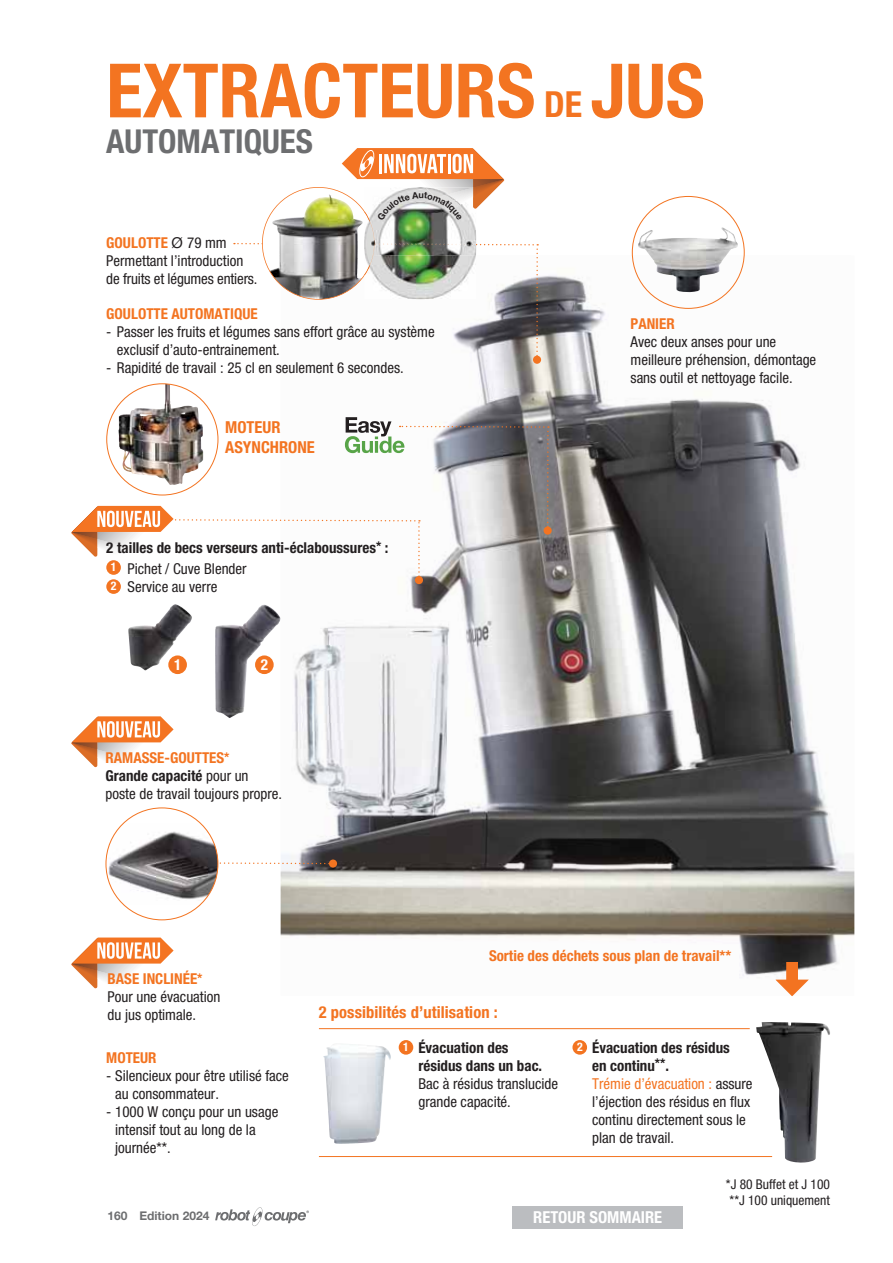
<style>
.page{position:relative;width:893px;height:1263px;background:#fff}
.page>*{position:absolute;margin:0;border:0;box-sizing:border-box;transform-origin:0 0}
.t1{font:700 condensed 75px "Helvetica Neue LT Com";color:#f37421}
.t2{font:700 condensed 33px "Helvetica Neue LT Com";color:#6d6e70}
.t3{font:700 condensed 16.5px/19.5px "Helvetica Neue LT Com";letter-spacing:.005em;color:#f37421}
.t4{font:700 condensed 16.5px "Helvetica Neue LT Com";color:#fff}
.t5{font:700 condensed 15.15px "Helvetica Neue LT Com";color:#fff}
.t6{font:condensed 15px/18px "Helvetica Neue LT Com";color:#231f20}
.t7{font:700 condensed 15px/18px "Helvetica Neue LT Com";color:#231f20}
.t8{font:700 condensed 15px "Helvetica Neue LT Com";color:#f37421}
.t9{font:condensed 13.5px/16.2px "Helvetica Neue LT Com";color:#231f20}
.t10{font:700 12px "Helvetica Neue LT Std";color:#6d6e70}
.t11{font:700 condensed 11.85px "Helvetica Neue LT Com";color:#fff}
.s1{font-size:36px}
.s2{font-weight:700;color:#f37421}
.s3{font-family:"Helvetica Neue LT Std";font-stretch:normal}
.s4{font-size:13.5px}
.s5{font-weight:400}
.s6{font-weight:700;font-size:13.5px;color:#f37421}
.s7{font-weight:700}
.s8{color:#f37421}
</style>
<div class="page">
<svg style="left:71px;top:716px;width:103px;height:52px"></svg>
<svg style="left:71px;top:937px;width:103px;height:52px"></svg>
<img style="left:281px;top:255px;width:573px;height:721px">
<img style="left:248px;top:605px;width:16px;height:16px">
<img style="left:162px;top:604px;width:13px;height:15px">
<div style="left:544px;top:526px;width:8px;height:9px;background:#f37421;border-radius:50%"></div>
<div style="left:533px;top:356px;width:8px;height:8px;background:#f37421;border-radius:50%"></div>
<div style="left:415px;top:576px;width:8px;height:8px;background:#f37421;border-radius:50%"></div>
<svg style="left:218px;top:861px;width:111px;height:4px"></svg>
<div style="left:329px;top:859px;width:8px;height:9px;background:#f37421;border-radius:50%"></div>
<div style="left:106px;top:579px;width:15px;height:15px;background:#f37421;border-radius:50%"></div>
<div style="left:255px;top:655px;width:19px;height:19px;background:#f37421;border-radius:50%"></div>
<div style="left:168px;top:655px;width:19px;height:19px;background:#f37421;border-radius:50%"></div>
<img style="left:638px;top:227px;width:100px;height:65px">
<img style="left:323px;top:1044px;width:13px;height:99px">
<img style="left:756px;top:1022px;width:74px;height:141px">
<div style="left:399px;top:1040px;width:14px;height:15px;background:#f37421;border-radius:50%"></div>
<hr style="left:319px;top:1028px;width:431px;height:1px;background:#f37421">
<hr style="left:319px;top:1156px;width:453px;height:1px;background:#f37421">
<div style="left:572px;top:1040px;width:15px;height:15px;background:#f37421;border-radius:50%"></div>
<svg style="left:775px;top:962px;width:34px;height:34px"></svg>
<img style="left:106px;top:823px;width:112px;height:82px">
<svg style="left:71px;top:417px;width:478px;height:164px"></svg>
<img style="left:118px;top:384px;width:85px;height:101px">
<svg style="left:215px;top:1207px;width:94px;height:19px"></svg>
<div style="left:513px;top:1206px;width:170px;height:22px;background:#bbbdc0"></div>
<svg style="left:234px;top:148px;width:304px;height:212px"></svg>
<h1 class="t1" style="left:106px;top:46px;width:600px">EXTRACTEURS <span class="s1">DE</span> JUS</h1>
<h2 class="t2" style="left:106px;top:122px;width:208px">AUTOMATIQUES</h2>
<p class="t6" style="left:106px;top:233px;width:153px"><span class="s2">GOULOTTE</span> <span class="s3">Ø</span> 79 mm<br>Permettant l’introduction de fruits et légumes entiers.</p>
<p class="t8" style="left:106px;top:304px;width:153px">GOULOTTE AUTOMATIQUE</p>
<p class="t6" style="left:117px;top:322px;width:319px;text-indent:-11px">- Passer les fruits et légumes sans effort grâce au système exclusif d’auto-entrainement.</p>
<p class="t6" style="left:106px;top:358px;width:299px">- Rapidité de travail : 25 cl en seulement 6 secondes.</p>
<p class="t3" style="left:225px;top:418px;width:91px">MOTEUR<br>ASYNCHRONE</p>
<p class="t7" style="left:128px;top:537px;width:262px;line-height:21px;text-indent:-21px">2 tailles de becs verseurs anti-éclaboussures<span class="s4">*</span> :<br><span class="s5">Pichet / Cuve Blender</span></p>
<p class="t6" style="left:128px;top:577px;width:91px">Service au verre</p>
<p class="t11" style="left:111px;top:560px;width:7px">1</p>
<p class="t11" style="left:111px;top:579px;width:7px">2</p>
<p class="t5" style="left:174px;top:655px;width:9px">1</p>
<p class="t5" style="left:261px;top:655px;width:9px">2</p>
<p class="t6" style="left:106px;top:749px;width:178px"><span class="s2">RAMASSE-GOUTTES</span><span class="s6">*<br></span><span class="s7">Grande capacité</span> pour un poste de travail toujours propre.</p>
<p class="t8" style="left:631px;top:314px;width:46px">PANIER</p>
<p class="t6" style="left:631px;top:332px;width:187px">Avec deux anses pour une meilleure préhension, démontage sans outil et nettoyage facile.</p>
<p class="t8" style="left:489px;top:947px;width:244px">Sortie des déchets sous plan de travail**</p>
<p class="t6" style="left:108px;top:970px;width:114px"><span class="s2">BASE INCLINÉE</span><span class="s6">*<br></span>Pour une évacuation du jus optimale.</p>
<p class="t8" style="left:106px;top:1048px;width:52px">MOTEUR</p>
<p class="t6" style="left:115px;top:1066px;width:175px;text-indent:-9px">- Silencieux pour être utilisé face au consommateur.</p>
<p class="t6" style="left:115px;top:1102px;width:165px;text-indent:-9px">- 1000 W conçu pour un usage intensif tout au long de la journée**.</p>
<p class="t3" style="left:319px;top:1002px;width:180px">2 possibilités d’utilisation :</p>
<p class="t11" style="left:403px;top:1040px;width:7px">1</p>
<p class="t6" style="left:592px;top:1038px;width:162px"><span class="s7">Évacuation des résidus<br>en continu</span><sup>**</sup><span class="s7">.<br></span><span class="s8">Trémie d’évacuation :</span> assure l’éjection des résidus en flux continu directement sous le plan de travail.</p>
<p class="t7" style="left:418px;top:1038px;width:125px">Évacuation des résidus dans un bac.</p>
<p class="t6" style="left:418px;top:1074px;width:141px">Bac à résidus translucide grande capacité.</p>
<p class="t11" style="left:577px;top:1040px;width:7px">2</p>
<p class="t9" style="left:726px;top:1176px;width:106px">*J 80 Buffet et J 100 **J 100 uniquement</p>
<p class="t10" style="left:107px;top:1208px;width:104px">160 Edition 2024</p>
<p class="t4" style="left:533px;top:1207px;width:130px">RETOUR SOMMAIRE</p>
</div>
